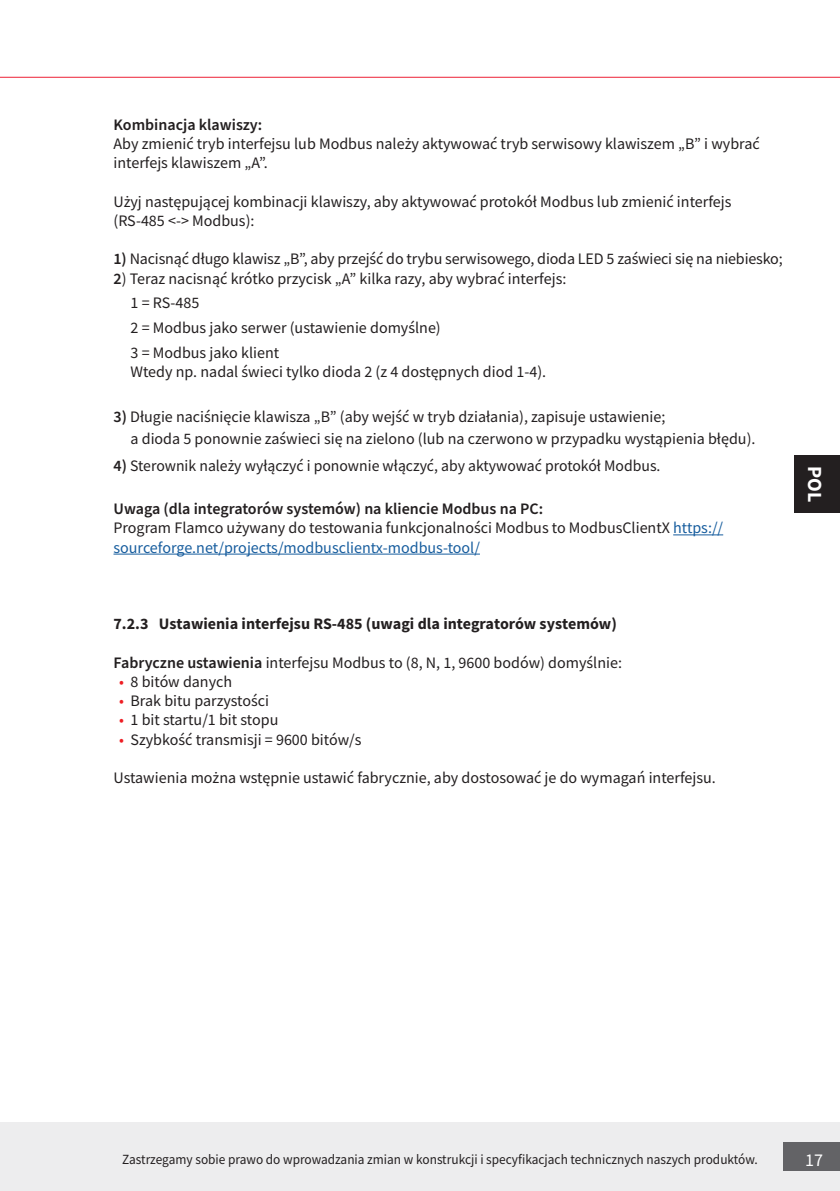
<style>
.page{position:relative;width:840px;height:1191px;background:#fff}
.page>*{position:absolute;margin:0;border:0;box-sizing:border-box;transform-origin:0 0}
.t1{font:700 20px "Source Sans Pro";color:#fff}
.t2{font:18px "Source Sans Pro";color:#fff}
.t3{font:16px/19.2px "Source Sans Pro";color:#231f20}
.t4{font:700 16px "Source Sans Pro";color:#231f20}
.t5{font:600 16px "Source Sans Pro";color:#231f20}
.t6{font:14px "Source Sans Pro";color:#231f20;scale:.95 1}
.s1{font-weight:600}
.s2{color:#175d9e}
.s3{color:#ee1d23}
</style>
<div class="page">
<hr style="left:0;top:77px;width:839px;height:1px;background:#ed2135">
<div style="left:0;top:1123px;width:839px;height:68px;background:#ededee"></div>
<div style="left:782px;top:1142px;width:57px;height:29px;background:#636366"></div>
<div style="left:794px;top:455px;width:45px;height:58px;background:#231f20"></div>
<hr style="left:672px;top:534px;width:50px;height:1px;background:#175d9e">
<hr style="left:113px;top:553px;width:366px;height:1px;background:#175d9e">
<p class="t5" style="left:113px;top:114px;width:150px">Kombinacja klawiszy:</p>
<p class="t3" style="left:113px;top:134px;width:647px">Aby zmienić tryb interfejsu lub Modbus należy aktywować tryb serwisowy klawiszem „B” i wybrać interfejs klawiszem „A”.</p>
<p class="t3" style="left:113px;top:192px;width:619px">Użyj następującej kombinacji klawiszy, aby aktywować protokół Modbus lub zmienić interfejs (RS-485 &lt;-&gt; Modbus):</p>
<p class="t3" style="left:113px;top:249px;width:670px"><span class="s1">1)</span> Nacisnąć długo klawisz „B”, aby przejść do trybu serwisowego, dioda LED 5 zaświeci się na niebiesko;</p>
<p class="t3" style="left:130px;top:266px;width:437px;line-height:24.8px;text-indent:-17px"><span class="s1">2</span>) Teraz nacisnąć krótko przycisk „A” kilka razy, aby wybrać interfejs:<br>1 = RS-485<br>2 = Modbus jako serwer (ustawienie domyślne)<br>3 = Modbus jako klient</p>
<p class="t3" style="left:130px;top:362px;width:417px">Wtedy np. nadal świeci tylko dioda 2 (z 4 dostępnych diod 1-4).</p>
<p class="t3" style="left:130px;top:405px;width:626px;line-height:22.8px;text-indent:-17px"><span class="s1">3)</span> Długie naciśnięcie klawisza „B” (aby wejść w tryb działania), zapisuje ustawienie;<br>a dioda 5 ponownie zaświeci się na zielono (lub na czerwono w przypadku wystąpienia błędu).</p>
<p class="t3" style="left:113px;top:456px;width:548px"><span class="s1">4)</span> Sterownik należy wyłączyć i ponownie włączyć, aby aktywować protokół Modbus.</p>
<p class="t3" style="left:113px;top:499px;width:611px"><span class="s1">Uwaga (dla integratorów systemów) na kliencie Modbus na PC:<br></span>Program Flamco używany do testowania funkcjonalności Modbus to ModbusClientX <span class="s2">https:// sourceforge.net/projects/modbusclientx-modbus-tool/</span></p>
<p class="t4" style="left:113px;top:614px;width:504px">7.2.3 Ustawienia interfejsu RS-485 (uwagi dla integratorów systemów)</p>
<p class="t3" style="left:113px;top:652px;width:509px"><span class="s1">Fabryczne ustawienia</span> interfejsu Modbus to (8, N, 1, 9600 bodów) domyślnie:</p>
<p class="t3" style="left:119px;top:672px;width:114px"><span class="s3">•</span> 8 bitów danych</p>
<p class="t3" style="left:119px;top:691px;width:151px"><span class="s3">•</span> Brak bitu parzystości</p>
<p class="t3" style="left:119px;top:710px;width:161px"><span class="s3">•</span> 1 bit startu/1 bit stopu</p>
<p class="t3" style="left:119px;top:729px;width:243px"><span class="s3">•</span> Szybkość transmisji = 9600 bitów/s</p>
<p class="t3" style="left:113px;top:768px;width:603px">Ustawienia można wstępnie ustawić fabrycznie, aby dostosować je do wymagań interfejsu.</p>
<p class="t1" style="left:827px;top:466px;width:38px;rotate:90deg">POL</p>
<p class="t6" style="left:122px;top:1150px;width:670px">Zastrzegamy sobie prawo do wprowadzania zmian w konstrukcji i specyfikacjach technicznych naszych produktów.</p>
<p class="t2" style="left:804px;top:1148px;width:19px">17</p>
</div>
